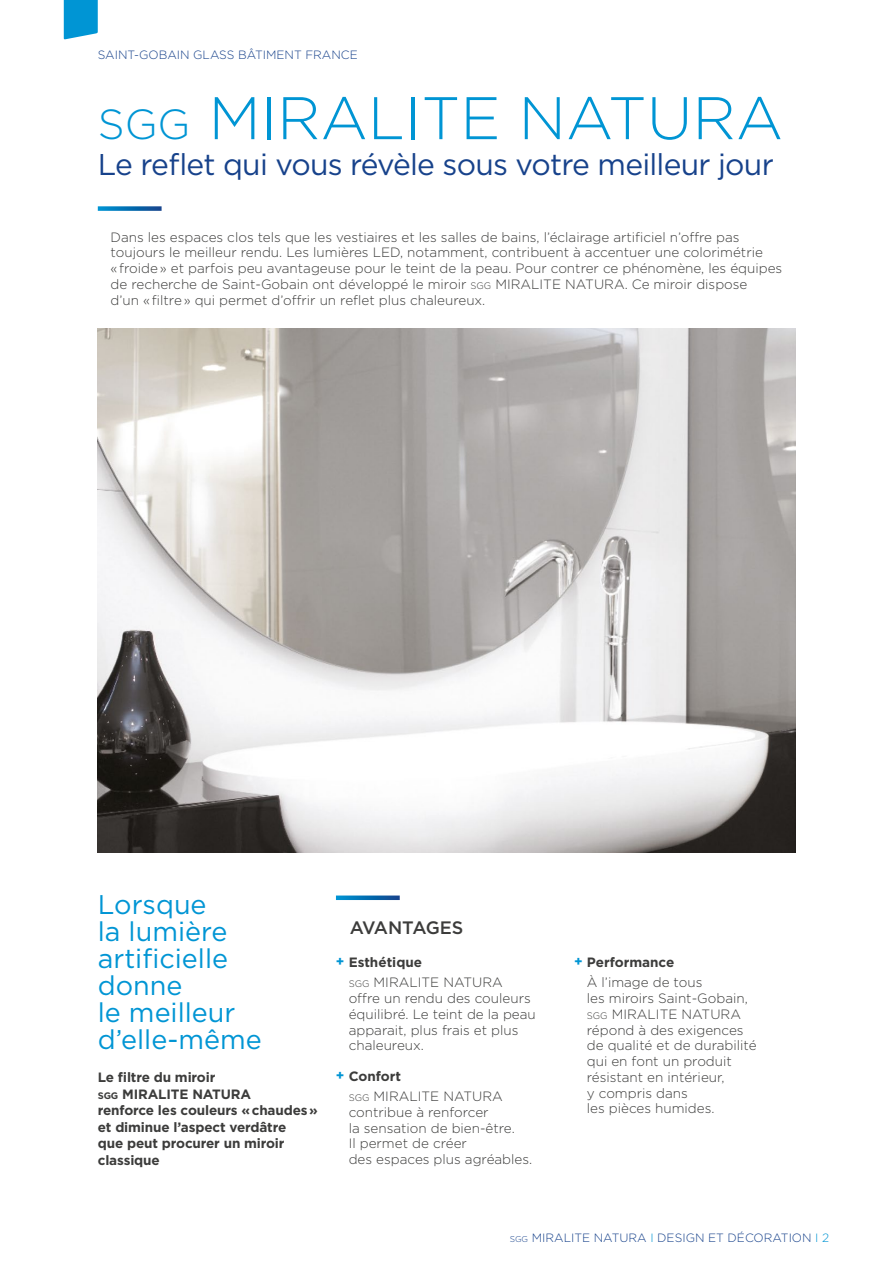
<style>
.page{position:relative;width:893px;height:1263px;background:#fff}
.page>*{position:absolute;margin:0;border:0;box-sizing:border-box;transform-origin:0 0}
.t1{font:300 60px "Gotham";color:#0095d4}
.t2{font:30px "Gotham";letter-spacing:-.025em;color:#17428b}
.t3{font:27px/27px "Gotham";color:#0095d4}
.t4{font:500 18px "Gotham";letter-spacing:-.02em;color:#3c3c3b}
.t5{font:300 13.5px/15.8px "Gotham";color:#3c3c3b}
.t6{font:700 13.5px/16.5px "Gotham";letter-spacing:-.01em;color:#3c3c3b}
.t7{font:300 12px "Gotham";color:#17428b}
.s1{font-size:42px}
.s2{font-size:9.45px}
.s3{font-weight:700;color:#0095d4}
.s4{font-weight:700}
.s5{font-size:8.4px}
.s6{color:#0095d4}
</style>
<div class="page">
<svg style="left:64px;top:0;width:34px;height:40px"></svg>
<svg style="left:336px;top:895px;width:64px;height:5px"></svg>
<img style="left:98px;top:329px;width:697px;height:523px">
<svg style="left:98px;top:206px;width:64px;height:5px"></svg>
<p class="t7" style="left:98px;top:47px;width:262px">SAINT-GOBAIN GLASS BÂTIMENT FRANCE</p>
<h1 class="t1" style="left:98px;top:80px;width:687px"><span class="s1">SGG</span> MIRALITE NATURA</h1>
<h2 class="t2" style="left:98px;top:145px;width:677px">Le reflet qui vous révèle sous votre meilleur jour</h2>
<p class="t5" style="left:111px;top:228px;width:673px">Dans les espaces clos tels que les vestiaires et les salles de bains, l’éclairage artificiel n’offre pas toujours le meilleur rendu. Les lumières LED, notamment, contribuent à accentuer une colorimétrie<br>« froide » et parfois peu avantageuse pour le teint de la peau. Pour contrer ce phénomène, les équipes de recherche de Saint-Gobain ont développé le miroir <span class="s2">SGG</span> MIRALITE NATURA. Ce miroir dispose<br>d’un « filtre » qui permet d’offrir un reflet plus chaleureux.</p>
<h3 class="t3" style="left:98px;top:891px;width:165px">Lorsque<br>la lumière artificielle donne<br>le meilleur d’elle-même</h3>
<p class="t6" style="left:98px;top:1069px;width:222px">Le filtre du miroir<br><span class="s2">sgg</span> MIRALITE NATURA<br>renforce les couleurs «chaudes» et diminue l’aspect verdâtre<br>que peut procurer un miroir classique</p>
<h3 class="t4" style="left:350px;top:916px;width:115px">AVANTAGES</h3>
<p class="t5" style="left:349px;top:952px;width:156px;line-height:20px;text-indent:-13px"><span class="s3">+</span> <span class="s4">Esthétique<br></span><span class="s2">SGG</span> MIRALITE NATURA</p>
<p class="t5" style="left:349px;top:990px;width:189px">offre un rendu des couleurs équilibré. Le teint de la peau apparait, plus frais et plus chaleureux.</p>
<p class="t5" style="left:349px;top:1066px;width:156px;line-height:20px;text-indent:-13px"><span class="s3">+</span> <span class="s4">Confort<br></span><span class="s2">SGG</span> MIRALITE NATURA</p>
<p class="t5" style="left:349px;top:1104px;width:185px">contribue à renforcer<br>la sensation de bien-être.<br>Il permet de créer<br>des espaces plus agréables.</p>
<p class="t5" style="left:587px;top:952px;width:117px;line-height:20px;text-indent:-13px"><span class="s3">+</span> <span class="s4">Performance<br></span>À l’image de tous</p>
<p class="t5" style="left:587px;top:990px;width:171px">les miroirs Saint-Gobain,<br><span class="s2">SGG</span> MIRALITE NATURA répond à des exigences de qualité et de durabilité qui en font un produit résistant en intérieur,<br>y compris dans<br>les pièces humides.</p>
<p class="t7" style="left:510px;top:1230px;width:321px"><span class="s5">SGG</span> MIRALITE NATURA <span class="s6">I</span> DESIGN ET DÉCORATION <span class="s6">I 2</span></p>
</div>
